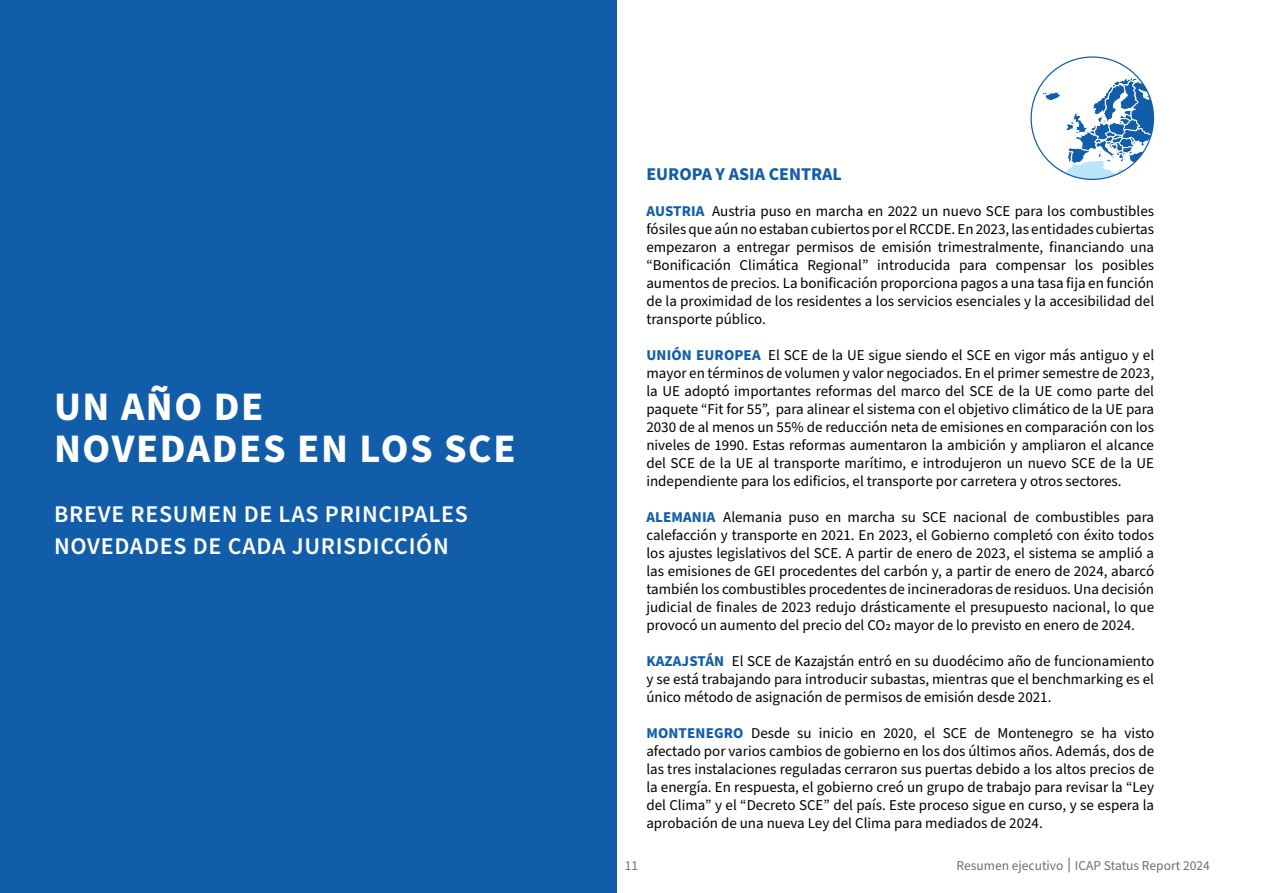
<style>
.page{position:relative;width:1263px;height:893px;background:#fff}
.page>*{position:absolute;margin:0;border:0;box-sizing:border-box;transform-origin:0 0}
.t1{font:700 40.5px/42px "Source Sans Pro";letter-spacing:.04em;color:#fff}
.t2{font:600 24px/31.5px "Source Sans Pro";letter-spacing:.03em;color:#fff}
.t3{font:700 18px "Source Sans Pro";color:#115da9}
.t4{font:15px/18px "Source Sans Pro";color:#000;text-align:justify}
.t5{font:13.5px "Source Sans Pro";color:#706f6f}
.s1{font-weight:700;color:#115da9}
</style>
<div class="page">
<div style="left:0;top:0;width:617px;height:893px;background:#115da9"></div>
<svg style="left:1042px;top:70px;width:111px;height:109px"></svg>
<svg style="left:1068px;top:858px;width:2px;height:14px"></svg>
<h1 class="t1" style="left:54px;top:386px;width:463px">UN AÑO DE<br>NOVEDADES EN LOS SCE</h1>
<h2 class="t2" style="left:54px;top:499px;width:415px">BREVE RESUMEN DE LAS PRINCIPALES<br>NOVEDADES DE CADA JURISDICCIÓN</h2>
<p class="t3" style="left:646px;top:162px;width:197px">EUROPA Y ASIA CENTRAL</p>
<p class="t4" style="left:646px;top:203px;width:509px"><span class="s1">AUSTRIA</span> Austria puso en marcha en 2022 un nuevo SCE para los combustibles fósiles que aún no estaban cubiertos por el RCCDE. En 2023, las entidades cubiertas empezaron a entregar permisos de emisión trimestralmente, financiando una “Bonificación Climática Regional” introducida para compensar los posibles aumentos de precios. La bonificación proporciona pagos a una tasa fija en función de la proximidad de los residentes a los servicios esenciales y la accesibilidad del transporte público.</p>
<p class="t4" style="left:646px;top:347px;width:509px"><span class="s1">UNIÓN EUROPEA</span> El SCE de la UE sigue siendo el SCE en vigor más antiguo y el mayor en términos de volumen y valor negociados. En el primer semestre de 2023, la UE adoptó importantes reformas del marco del SCE de la UE como parte del paquete “Fit for 55”, para alinear el sistema con el objetivo climático de la UE para 2030 de al menos un 55% de reducción neta de emisiones en comparación con los niveles de 1990. Estas reformas aumentaron la ambición y ampliaron el alcance del SCE de la UE al transporte marítimo, e introdujeron un nuevo SCE de la UE independiente para los edificios, el transporte por carretera y otros sectores.</p>
<p class="t4" style="left:646px;top:509px;width:509px"><span class="s1">ALEMANIA</span> Alemania puso en marcha su SCE nacional de combustibles para calefacción y transporte en 2021. En 2023, el Gobierno completó con éxito todos los ajustes legislativos del SCE. A partir de enero de 2023, el sistema se amplió a las emisiones de GEI procedentes del carbón y, a partir de enero de 2024, abarcó también los combustibles procedentes de incineradoras de residuos. Una decisión judicial de finales de 2023 redujo drásticamente el presupuesto nacional, lo que provocó un aumento del precio del CO2 mayor de lo previsto en enero de 2024.</p>
<p class="t4" style="left:646px;top:653px;width:509px"><span class="s1">KAZAJSTÁN</span> El SCE de Kazajstán entró en su duodécimo año de funcionamiento y se está trabajando para introducir subastas, mientras que el benchmarking es el único método de asignación de permisos de emisión desde 2021.</p>
<p class="t4" style="left:646px;top:725px;width:509px"><span class="s1">MONTENEGRO</span> Desde su inicio en 2020, el SCE de Montenegro se ha visto afectado por varios cambios de gobierno en los dos últimos años. Además, dos de las tres instalaciones reguladas cerraron sus puertas debido a los altos precios de la energía. En respuesta, el gobierno creó un grupo de trabajo para revisar la “Ley del Clima” y el “Decreto SCE” del país. Este proceso sigue en curso, y se espera la aprobación de una nueva Ley del Clima para mediados de 2024.</p>
<p class="t5" style="left:625px;top:856px;width:15px">11</p>
<p class="t5" style="left:956px;top:856px;width:255px">Resumen ejecutivo ICAP Status Report 2024</p>
</div>
